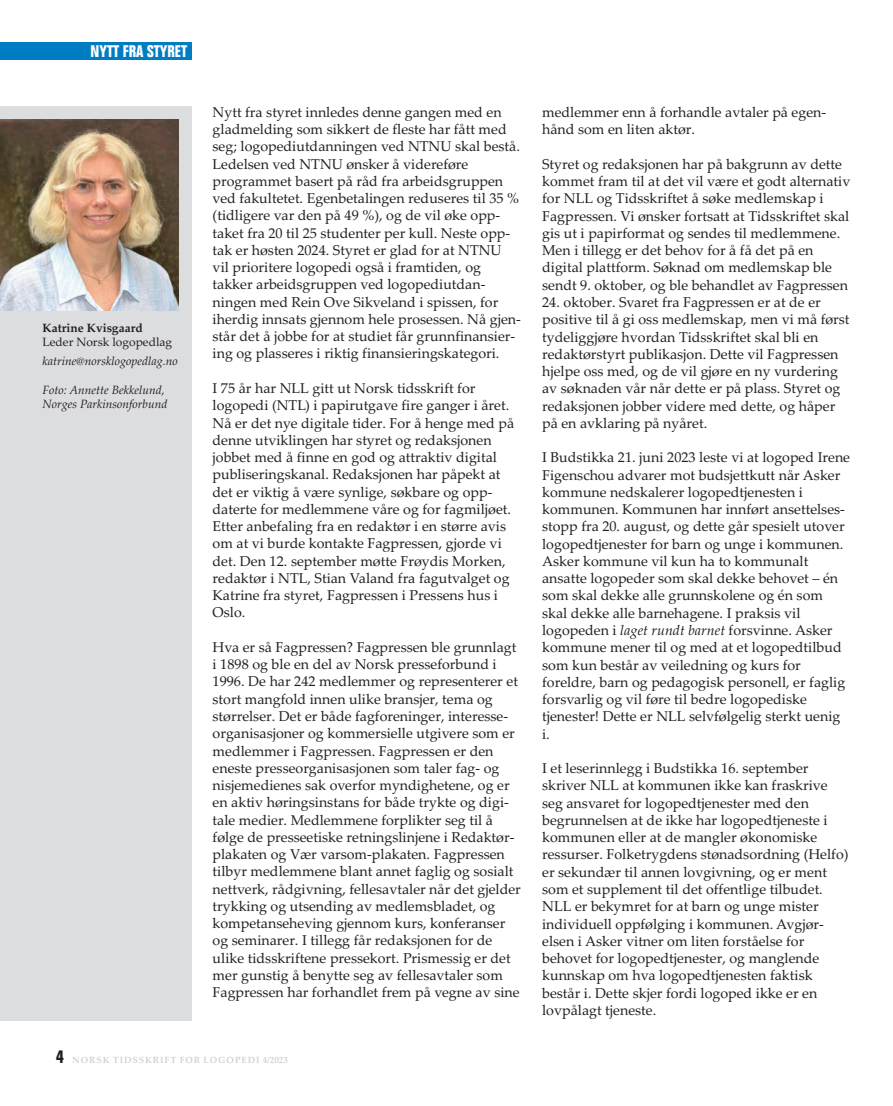
<style>
.page{position:relative;width:893px;height:1106px;background:#fff}
.page>*{position:absolute;margin:0;border:0;box-sizing:border-box;transform-origin:0 0}
.t1{font:700 condensed 16.5px "Folio";color:#fff}
.t2{font:14.25px/17.2px "Palatino Linotype";color:#231f20}
.t3{font:italic 12px/14.4px "Palatino Linotype";color:#231f20}
.t4{font:12px "Palatino Linotype";color:#231f20}
.t5{font:700 12px "Palatino Linotype";color:#231f20}
.t6{font:700 9px "Palatino Linotype";letter-spacing:.1em;color:#d1d2d4}
.s1{font-family:"Folio";font-stretch:condensed;font-size:18px;color:#231f20}
.s2{font-style:italic}
</style>
<div class="page">
<div style="left:0;top:106px;width:191px;height:914px;background:#dcdddf"></div>
<div style="left:0;top:43px;width:191px;height:17px;background:#007cc2"></div>
<img style="left:0;top:119px;width:179px;height:191px">
<p class="t1" style="left:91px;top:42px;width:98px">NYTT FRA STYRET</p>
<p class="t5" style="left:43px;top:319px;width:102px">Katrine Kvisgaard</p>
<p class="t4" style="left:43px;top:334px;width:131px">Leder Norsk logopedlag</p>
<p class="t3" style="left:43px;top:353px;width:137px">katrine@norsklogopedlag.no</p>
<p class="t3" style="left:43px;top:382px;width:126px">Foto: Annette Bekkelund,<br>Norges Parkinsonforbund</p>
<p class="t2" style="left:213px;top:103px;width:310px">Nytt fra styret innledes denne gangen med en gladmelding som sikkert de fleste har fått med seg; logopediutdanningen ved NTNU skal bestå.<br>Ledelsen ved NTNU ønsker å videreføre programmet basert på råd fra arbeidsgruppen ved fakultetet. Egenbetalingen reduseres til 35 % (tidligere var den på 49 %), og de vil øke opp&shy;taket fra 20 til 25 studenter per kull. Neste opp&shy;tak er høsten 2024. Styret er glad for at NTNU vil prioritere logopedi også i framtiden, og takker arbeidsgruppen ved logopediutdan&shy;ningen med Rein Ove Sikveland i spissen, for iherdig innsats gjennom hele prosessen. Nå gjen&shy;står det å jobbe for at studiet får grunnfinansier&shy;ing og plasseres i riktig finansieringskategori.</p>
<p class="t2" style="left:213px;top:379px;width:303px">I 75 år har NLL gitt ut Norsk tidsskrift for logopedi (NTL) i papirutgave fire ganger i året.<br>Nå er det nye digitale tider. For å henge med på denne utviklingen har styret og redaksjonen jobbet med å finne en god og attraktiv digital publiseringskanal. Redaksjonen har påpekt at det er viktig å være synlige, søkbare og opp&shy;daterte for medlemmene våre og for fagmiljøet.<br>Etter anbefaling fra en redaktør i en større avis om at vi burde kontakte Fagpressen, gjorde vi det. Den 12. september møtte Frøydis Morken, redaktør i NTL, Stian Valand fra fagutvalget og Katrine fra styret, Fagpressen i Pressens hus i Oslo.</p>
<p class="t2" style="left:213px;top:638px;width:310px">Hva er så Fagpressen? Fagpressen ble grunnlagt i 1898 og ble en del av Norsk presseforbund i 1996. De har 242 medlemmer og representerer et stort mangfold innen ulike bransjer, tema og størrelser. Det er både fagforeninger, interesse&shy;organisasjoner og kommersielle utgivere som er medlemmer i Fagpressen. Fagpressen er den eneste presseorganisasjonen som taler fag- og nisjemedienes sak overfor myndighetene, og er en aktiv høringsinstans for både trykte og digi&shy;tale medier. Medlemmene forplikter seg til å følge de presseetiske retningslinjene i Redaktør&shy;plakaten og Vær varsom-plakaten. Fagpressen tilbyr medlemmene blant annet faglig og sosialt nettverk, rådgivning, fellesavtaler når det gjelder trykking og utsending av medlemsbladet, og kompetanseheving gjennom kurs, konferanser og seminarer. I tillegg får redaksjonen for de ulike tidsskriftene pressekort. Prismessig er det mer gunstig å benytte seg av fellesavtaler som Fagpressen har forhandlet frem på vegne av sine</p>
<p class="t6" style="left:56px;top:1054px;width:233px"><span class="s1">4</span> NORSK TIDSSKRIFT FOR LOGOPEDI 4/2023</p>
<p class="t2" style="left:542px;top:103px;width:286px">medlemmer enn å forhandle avtaler på egen&shy;hånd som en liten aktør.</p>
<p class="t2" style="left:542px;top:155px;width:310px">Styret og redaksjonen har på bakgrunn av dette kommet fram til at det vil være et godt alternativ for NLL og Tidsskriftet å søke medlemskap i Fagpressen. Vi ønsker fortsatt at Tidsskriftet skal gis ut i papirformat og sendes til medlemmene.<br>Men i tillegg er det behov for å få det på en digital plattform. Søknad om medlemskap ble sendt 9. oktober, og ble behandlet av Fagpressen</p>
<p class="t2" style="left:542px;top:293px;width:309px">24. oktober. Svaret fra Fagpressen er at de er positive til å gi oss medlemskap, men vi må først tydeliggjøre hvordan Tidsskriftet skal bli en redaktørstyrt publikasjon. Dette vil Fagpressen hjelpe oss med, og de vil gjøre en ny vurdering av søknaden vår når dette er på plass. Styret og redaksjonen jobber videre med dette, og håper på en avklaring på nyåret.</p>
<p class="t2" style="left:542px;top:448px;width:309px">I Budstikka 21. juni 2023 leste vi at logoped Irene Figenschou advarer mot budsjettkutt når Asker kommune nedskalerer logopedtjenesten i kommunen. Kommunen har innført ansettelses&shy;stopp fra 20. august, og dette går spesielt utover logopedtjenester for barn og unge i kommunen.<br>Asker kommune vil kun ha to kommunalt ansatte logopeder som skal dekke behovet – én som skal dekke alle grunnskolene og én som skal dekke alle barnehagene. I praksis vil logopeden i <span class="s2">laget rundt barnet</span> forsvinne. Asker kommune mener til og med at et logopedtilbud som kun består av veiledning og kurs for foreldre, barn og pedagogisk personell, er faglig forsvarlig og vil føre til bedre logopediske tjenester! Dette er NLL selvfølgelig sterkt uenig i.</p>
<p class="t2" style="left:542px;top:759px;width:308px">I et leserinnlegg i Budstikka 16. september skriver NLL at kommunen ikke kan fraskrive seg ansvaret for logopedtjenester med den begrunnelsen at de ikke har logopedtjeneste i kommunen eller at de mangler økonomiske ressurser. Folketrygdens stønadsordning (Helfo) er sekundær til annen lovgivning, og er ment som et supplement til det offentlige tilbudet.<br>NLL er bekymret for at barn og unge mister individuell oppfølging i kommunen. Avgjør&shy;elsen i Asker vitner om liten forståelse for behovet for logopedtjenester, og manglende kunnskap om hva logopedtjenesten faktisk består i. Dette skjer fordi logoped ikke er en lovpålagt tjeneste.</p>
</div>
